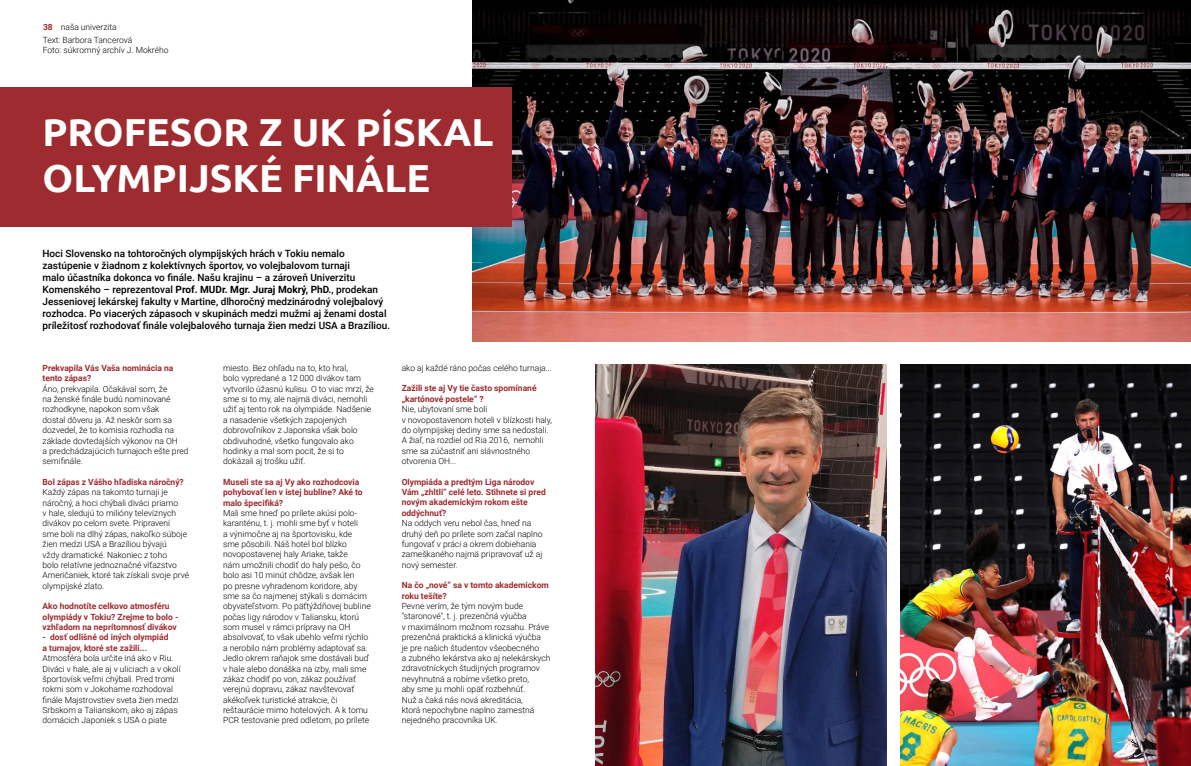
<style>
.page{position:relative;width:1191px;height:766px;background:#fff}
.page>*{position:absolute;margin:0;border:0;box-sizing:border-box;transform-origin:0 0}
.t1{font:700 39px/46.8px "Ubuntu";color:#fff}
.t2{font:500 10px/12px "Roboto";color:#000}
.t3{font:300 8.5px/10.4px "Roboto";color:#000}
.t4{font:700 8.5px/10.4px "Roboto";color:#9e2b2f}
.s1{font-weight:700;color:#9e2b2f}
.s2{font-weight:700}
</style>
<div class="page">
<img style="left:472px;top:0;width:719px;height:342px">
<div style="left:0;top:87px;width:512px;height:140px;background:#9e2b2f"></div>
<img style="left:595px;top:364px;width:291px;height:401px">
<img style="left:900px;top:364px;width:291px;height:401px">
<p class="t3" style="left:43px;top:22px;width:75px"><span class="s1">38</span> naša univerzita</p>
<p class="t3" style="left:43px;top:34px;width:91px">Text: Barbora Tancerová</p>
<p class="t3" style="left:43px;top:44px;width:127px">Foto: súkromný archív J. Mokrého</p>
<p class="t1" style="left:43px;top:108px;width:452px">PROFESOR Z UK PÍSKAL<br>OLYMPIJSKÉ FINÁLE</p>
<p class="t2" style="left:43px;top:246px;width:349px">Hoci Slovensko na tohtoročných olympijských hrách v Tokiu nemalo zastúpenie v žiadnom z kolektívnych športov, vo volejbalovom turnaji<br>malo účastníka dokonca vo finále. Našu krajinu – a zároveň Univerzitu Komenského – reprezentoval <span class="s2">Prof. MUDr. Mgr. Juraj Mokrý, PhD.</span>, prodekan Jesseniovej lekárskej fakulty v Martine, dlhoročný medzinárodný volejbalový rozhodca. Po viacerých zápasoch v skupinách medzi mužmi aj ženami dostal príležitosť rozhodovať finále volejbalového turnaja žien medzi USA a Brazíliou.</p>
<p class="t4" style="left:43px;top:362px;width:132px">Prekvapila Vás Vaša nominácia na tento zápas?</p>
<p class="t3" style="left:43px;top:383px;width:148px">Áno, prekvapila. Očakával som, že<br>na ženské finále budú nominované rozhodkyne, napokon som však<br>dostal dôveru ja. Až neskôr som sa dozvedel, že to komisia rozhodla na základe dovtedajších výkonov na OH<br>a predchádzajúcich turnajoch ešte pred semifinále.</p>
<p class="t4" style="left:43px;top:476px;width:143px">Bol zápas z Vášho hľadiska náročný?</p>
<p class="t3" style="left:43px;top:486px;width:148px">Každý zápas na takomto turnaji je náročný, a hoci chýbali diváci priamo<br>v hale, sledujú to milióny televíznych divákov po celom svete. Pripravení<br>sme boli na dlhý zápas, nakoľko súboje žien medzi USA a Brazíliou bývajú<br>vždy dramatické. Nakoniec z toho<br>bolo relatívne jednoznačné víťazstvo Američaniek, ktoré tak získali svoje prvé olympijské zlato.</p>
<p class="t4" style="left:43px;top:600px;width:137px">Ako hodnotíte celkovo atmosféru olympiády v Tokiu? Zrejme to bolo - vzhľadom na neprítomnosť divákov</p>
<p class="t4" style="left:43px;top:631px;width:127px">- dosť odlišné od iných olympiád a turnajov, ktoré ste zažili...</p>
<p class="t3" style="left:43px;top:652px;width:140px">Atmosféra bola určite iná ako v Riu.<br>Diváci v hale, ale aj v uliciach a v okolí športovísk veľmi chýbali. Pred tromi rokmi som v Jokohame rozhodoval finále Majstrovstiev sveta žien medzi Srbskom a Talianskom, ako aj zápas domácich Japoniek s USA o piate</p>
<p class="t3" style="left:223px;top:362px;width:152px">miesto. Bez ohľadu na to, kto hral,<br>bolo vypredané a 12 000 divákov tam vytvorilo úžasnú kulisu. O to viac mrzí, že sme si to my, ale najmä diváci, nemohli užiť aj tento rok na olympiáde. Nadšenie a nasadenie všetkých zapojených dobrovoľníkov z Japonska však bolo obdivuhodné, všetko fungovalo ako hodinky a mal som pocit, že si to dokázali aj trošku užiť.</p>
<p class="t4" style="left:223px;top:476px;width:141px">Museli ste sa aj Vy ako rozhodcovia pohybovať len v istej bubline? Aké to malo špecifiká?</p>
<p class="t3" style="left:223px;top:507px;width:149px">Mali sme hneď po prílete akúsi polo&shy;karanténu, t. j. mohli sme byť v hoteli<br>a výnimočne aj na športovisku, kde<br>sme pôsobili. Náš hotel bol blízko novopostavenej haly Ariake, takže<br>nám umožnili chodiť do haly pešo, čo bolo asi 10 minút chôdze, avšak len<br>po presne vyhradenom koridore, aby sme sa čo najmenej stýkali s domácim obyvateľstvom. Po päťtýždňovej bubline počas ligy národov v Taliansku, ktorú som musel v rámci prípravy na OH absolvovať, to však ubehlo veľmi rýchlo a nerobilo nám problémy adaptovať sa.<br>Jedlo okrem raňajok sme dostávali buď v hale alebo donáška na izby, mali sme zákaz chodiť po von, zákaz používať verejnú dopravu, zákaz navštevovať akékoľvek turistické atrakcie, či reštaurácie mimo hotelových. A k tomu PCR testovanie pred odletom, po prílete</p>
<p class="t3" style="left:402px;top:362px;width:152px">ako aj každé ráno počas celého turnaja...</p>
<p class="t4" style="left:402px;top:383px;width:136px">Zažili ste aj Vy tie často spomínané „kartónové postele“ ?</p>
<p class="t3" style="left:402px;top:403px;width:152px">Nie, ubytovaní sme boli<br>v novopostavenom hoteli v blízkosti haly, do olympijskej dediny sme sa nedostali.<br>A žiaľ, na rozdiel od Ria 2016, nemohli sme sa zúčastniť ani slávnostného otvorenia OH...</p>
<p class="t4" style="left:402px;top:476px;width:146px">Olympiáda a predtým Liga národov<br>Vám „zhltli“ celé leto. Stihnete si pred novým akademickým rokom ešte oddýchnuť?</p>
<p class="t3" style="left:402px;top:517px;width:142px">Na oddych veru nebol čas, hneď na druhý deň po prílete som začal naplno fungovať v práci a okrem dobiehania zameškaného najmä pripravovať už aj nový semester.</p>
<p class="t4" style="left:402px;top:579px;width:149px">Na čo „nové“ sa v tomto akademickom roku tešíte?</p>
<p class="t3" style="left:402px;top:600px;width:150px">Pevne verím, že tým novým bude "staronové", t. j. prezenčná výučba<br>v maximálnom možnom rozsahu. Práve prezenčná praktická a klinická výučba<br>je pre našich študentov všeobecného<br>a zubného lekárstva ako aj nelekárskych zdravotníckych študijných programov nevyhnutná a robíme všetko preto,<br>aby sme ju mohli opäť rozbehnúť.<br>Nuž a čaká nás nová akreditácia,<br>ktorá nepochybne naplno zamestná nejedného pracovníka UK.</p>
</div>
